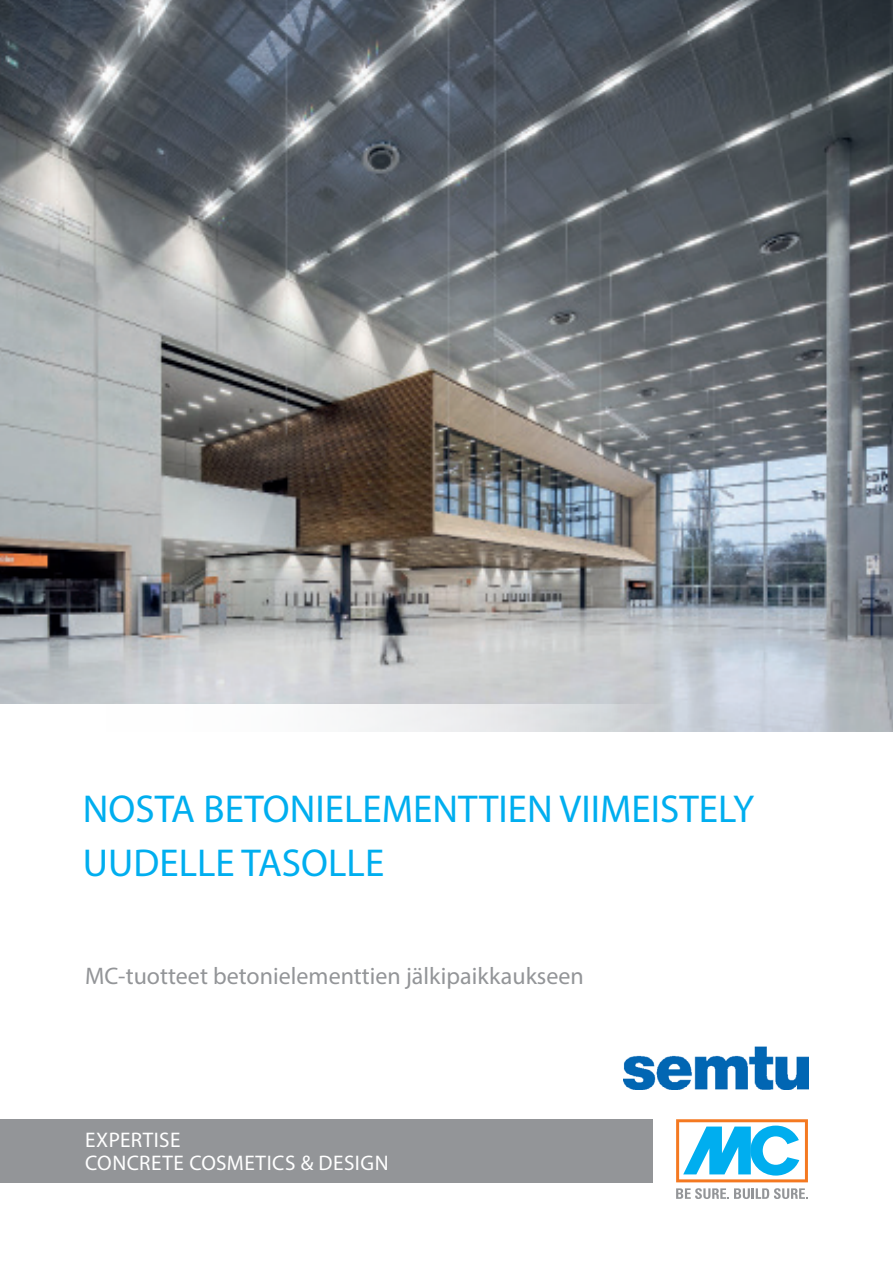
<style>
.page{position:relative;width:893px;height:1263px;background:#fff}
.page>*{position:absolute;margin:0;border:0;box-sizing:border-box;transform-origin:0 0}
.Bodytext_9pt_Blocksatz{font:39px/54px "Myriad Pro";color:#00aeef}
.t1{font:24px "Myriad Pro";color:#939598}
.t2{font:21.15px "Myriad Pro";letter-spacing:.025em;color:#fff}
</style>
<div class="page">
<img style="left:0;top:0;width:893px;height:731px">
<svg style="left:676px;top:1119px;width:132px;height:63px"></svg>
<svg style="left:676px;top:1188px;width:132px;height:11px"></svg>
<div style="left:0;top:1119px;width:652px;height:63px;background:#939598"></div>
<svg style="left:0;top:704px;width:672px;height:27px"></svg>
<img style="left:624px;top:1046px;width:185px;height:44px">
<p class="Bodytext_9pt_Blocksatz" style="left:83px;top:782px;width:673px">NOSTA BETONIELEMENTTIEN VIIMEISTELY<br>UUDELLE TASOLLE</p>
<p class="t1" style="left:85px;top:961px;width:500px">MC-tuotteet betonielementtien jälkipaikkaukseen</p>
<p class="t2" style="left:85px;top:1126px;width:97px">EXPERTISE</p>
<p class="t2" style="left:85px;top:1150px;width:305px">CONCRETE COSMETICS &amp; DESIGN</p>
</div>
